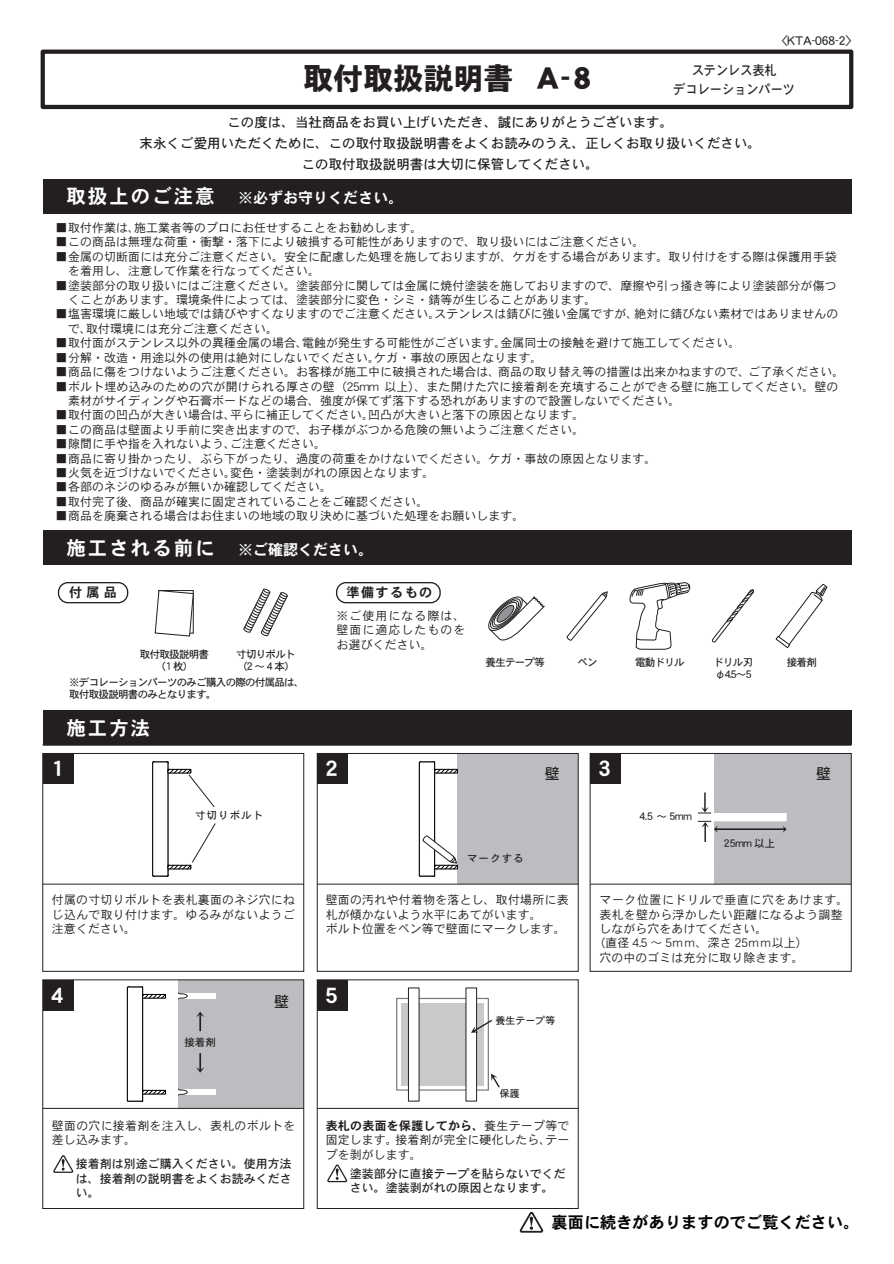
<style>
.page{position:relative;width:894px;height:1264px;background:#fff}
.page>*{position:absolute;margin:0;border:0;box-sizing:border-box;transform-origin:0 0}
.t1{font:30px "DFHS Gothic W9 WINP RKSJ H";color:#231f20}
.t2{font:21.3px "DFHS Gothic W7 WINP RKSJ H";color:#fff}
.t3{font:19.5px "DFHS Gothic W7 WINP RKSJ H";color:#fff}
.t4{font:16.2px "DFHS Gothic W7 WINP RKSJ H";color:#030303}
.t5{font:15px "DFHS Gothic W7 WINP RKSJ H";color:#fff}
.t6{font:15px "DFHS Gothic W5 WINP RKSJ H";color:#231f20}
.t7{font:13.5px/21px "DFHS Gothic W5 WINP RKSJ H";color:#231f20;text-align:center}
.t8{font:13.5px/19.5px "DFHS Gothic W5 WINP RKSJ H";color:#231f20;text-align:center;scale:.9 1}
.t9{font:13.2px "DFHS Gothic W7 WINP RKSJ H";letter-spacing:.1em;color:#231f20}
.t10{font:12px/14.4px "DFHS Gothic W3 WINP RKSJ H";color:#231f20}
.t11{font:12px/14.4px "DFHS Gothic W5 WINP RKSJ H";color:#231f20;text-align:justify}
.t12{font:12px "DFHS Gothic W3 WINP RKSJ H";letter-spacing:.04em;color:#231f20}
.t13{font:12px "DFHS Gothic W7 WINP RKSJ H";letter-spacing:.02em;color:#231f20}
.t14{font:10.5px/12px "DFHS Gothic W5 WINP RKSJ H";letter-spacing:-.07em;color:#231f20}
.t15{font:10.05px "DFHS Gothic W5 WINP RKSJ H";color:#231f20}
.s1{font-size:19.5px}
.s2{font-family:"DFHS Gothic W3 WINP RKSJ H"}
</style>
<div class="page">
<div style="left:58px;top:582px;width:70px;height:21px;border:1px solid #231f20;border-radius:9px"></div>
<div style="left:336px;top:582px;width:104px;height:21px;border:1px solid #231f20;border-radius:9px"></div>
<svg style="left:154px;top:590px;width:40px;height:46px"></svg>
<svg style="left:566px;top:591px;width:42px;height:50px"></svg>
<svg style="left:629px;top:582px;width:62px;height:68px"></svg>
<svg style="left:711px;top:589px;width:43px;height:53px"></svg>
<svg style="left:775px;top:583px;width:52px;height:65px"></svg>
<svg style="left:488px;top:596px;width:57px;height:45px"></svg>
<svg style="left:243px;top:588px;width:45px;height:48px"></svg>
<svg style="left:396px;top:997px;width:93px;height:93px;fill:#cac9c9"></svg>
<div style="left:41px;top:50px;width:812px;height:59px;border:4px solid #231f20"></div>
<div style="left:43px;top:530px;width:808px;height:34px;background:#231f20"></div>
<svg style="left:519px;top:1212px;width:25px;height:21px"></svg>
<div style="left:43px;top:179px;width:808px;height:34px;background:#231f20"></div>
<svg style="left:697px;top:755px;width:152px;height:128px"></svg>
<div style="left:457px;top:753px;width:121px;height:130px;background:#bcbdc0"></div>
<hr style="left:317px;top:1107px;width:261px;height:1px;background:#231f20">
<hr style="left:317px;top:883px;width:261px;height:1px;background:#231f20">
<div style="left:317px;top:753px;width:261px;height:218px;border:1px solid #231f20"></div>
<hr style="left:590px;top:883px;width:260px;height:1px;background:#231f20">
<div style="left:178px;top:979px;width:126px;height:128px;background:#bcbdc0"></div>
<div style="left:178px;top:992px;width:37px;height:6px;background:#fff"></div>
<div style="left:176px;top:993px;width:12px;height:5px;border:1px solid #231f20;border-radius:50%"></div>
<svg style="left:176px;top:992px;width:5px;height:7px"></svg>
<div style="left:178px;top:1089px;width:37px;height:5px;background:#fff"></div>
<div style="left:176px;top:1089px;width:12px;height:5px;border:1px solid #231f20;border-radius:50%"></div>
<svg style="left:176px;top:1088px;width:5px;height:7px"></svg>
<svg style="left:196px;top:1053px;width:8px;height:19px"></svg>
<svg style="left:196px;top:1012px;width:8px;height:19px"></svg>
<hr style="left:43px;top:1107px;width:261px;height:1px;background:#231f20">
<div style="left:42px;top:979px;width:262px;height:229px;border:1px solid #231f20"></div>
<hr style="left:43px;top:883px;width:261px;height:1px;background:#231f20">
<div style="left:43px;top:753px;width:30px;height:31px;background:#231f20"></div>
<div style="left:43px;top:979px;width:30px;height:31px;background:#231f20"></div>
<div style="left:317px;top:979px;width:31px;height:31px;background:#231f20"></div>
<div style="left:317px;top:753px;width:31px;height:31px;background:#231f20"></div>
<div style="left:590px;top:753px;width:30px;height:31px;background:#231f20"></div>
<div style="left:42px;top:753px;width:262px;height:218px;border:1px solid #231f20"></div>
<svg style="left:53px;top:1155px;width:21px;height:18px"></svg>
<svg style="left:327px;top:1164px;width:21px;height:18px"></svg>
<div style="left:465px;top:987px;width:12px;height:114px;background:#fff;border:1px solid #231f20"></div>
<div style="left:408px;top:987px;width:11px;height:114px;background:#fff;border:1px solid #231f20"></div>
<svg style="left:471px;top:1019px;width:21px;height:13px"></svg>
<svg style="left:491px;top:1073px;width:8px;height:14px"></svg>
<div style="left:43px;top:710px;width:808px;height:35px;background:#231f20"></div>
<svg style="left:152px;top:761px;width:64px;height:115px"></svg>
<svg style="left:418px;top:761px;width:40px;height:115px"></svg>
<svg style="left:127px;top:986px;width:39px;height:115px"></svg>
<p class="t11" style="left:781px;top:34px;width:71px">&lt;KTA-068-2&gt;</p>
<p class="t8" style="left:673px;top:60px;width:137px">ステンレス表札<br>デコレーションパーツ</p>
<p class="t7" style="left:140px;top:112px;width:622px">この度は、当社商品をお買い上げいただき、誠にありがとうございます。<br>末永くご愛用いただくために、この取付取扱説明書をよくお読みのうえ、正しくお取り扱いください。この取付取扱説明書は大切に保管してください。</p>
<h1 class="t1" style="left:303px;top:63px;width:288px">取付取扱説明書 Ａ- 8</h1>
<p class="t5" style="left:66px;top:190px;width:338px"><span class="s1">取扱上のご注意　</span>※必ずお守りください。</p>
<p class="t10" style="left:55px;top:221px;width:368px">■取付作業は、施工業者等のプロにお任せすることをお勧めします。</p>
<p class="t10" style="left:55px;top:235px;width:590px">■この商品は無理な荷重・衝撃・落下により破損する可能性がありますので、取り扱いにはご注意ください。</p>
<p class="t10" style="left:55px;top:250px;width:782px">■金属の切断面には充分ご注意ください。安全に配慮した処理を施しておりますが、ケガをする場合があります。取り付けをする際は保護用手袋</p>
<p class="t10" style="left:55px;top:278px;width:782px">■塗装部分の取り扱いにはご注意ください。塗装部分に関しては金属に焼付塗装を施しておりますので、摩擦や引っ掻き等により塗装部分が傷つ</p>
<p class="t10" style="left:55px;top:307px;width:784px">■塩害環境に厳しい地域では錆びやすくなりますのでご注意ください。ステンレスは錆びに強い金属ですが、絶対に錆びない素材ではありませんの</p>
<p class="t10" style="left:55px;top:336px;width:686px">■取付面がステンレス以外の異種金属の場合、電蝕が発生する可能性がございます。金属同士の接触を避けて施工してください。</p>
<p class="t10" style="left:55px;top:350px;width:488px">■分解・改造・用途以外の使用は絶対にしないでください。ケガ・事故の原因となります。</p>
<p class="t10" style="left:55px;top:365px;width:790px">■商品に傷をつけないようご注意ください。お客様が施工中に破損された場合は、商品の取り替え等の措置は出来かねますので、ご了承ください。</p>
<p class="t10" style="left:55px;top:379px;width:784px">■ボルト埋め込みのための穴が開けられる厚さの壁（25mm 以上）、また開けた穴に接着剤を充填することができる壁に施工してください。壁の</p>
<p class="t10" style="left:55px;top:408px;width:530px">■取付面の凹凸が大きい場合は、平らに補正してください。凹凸が大きいと落下の原因となります。</p>
<p class="t10" style="left:55px;top:422px;width:530px">■この商品は壁面より手前に突き出ますので、お子様がぶつかる危険の無いようご注意ください。</p>
<p class="t10" style="left:55px;top:437px;width:272px">■隙間に手や指を入れないよう、ご注意ください。</p>
<p class="t10" style="left:55px;top:451px;width:602px">■商品に寄り掛かったり、ぶら下がったり、過度の荷重をかけないでください。ケガ・事故の原因となります。</p>
<p class="t10" style="left:55px;top:466px;width:380px">■火気を近づけないでください。変色・塗装剥がれの原因となります。</p>
<p class="t10" style="left:55px;top:480px;width:278px">■各部のネジのゆるみが無いか確認してください。</p>
<p class="t10" style="left:55px;top:494px;width:374px">■取付完了後、商品が確実に固定されていることをご確認ください。</p>
<p class="t10" style="left:55px;top:509px;width:470px">■商品を廃棄される場合はお住まいの地域の取り決めに基づいた処理をお願いします。</p>
<p class="t10" style="left:68px;top:264px;width:253px">を着用し、注意して作業を行なってください。</p>
<p class="t10" style="left:68px;top:293px;width:529px">くことがあります。環境条件によっては、塗装部分に変色・シミ・錆等が生じることがあります。</p>
<p class="t10" style="left:68px;top:322px;width:211px">で、取付環境には充分ご注意ください。</p>
<p class="t10" style="left:68px;top:394px;width:614px">素材がサイディングや石膏ボードなどの場合、強度が保てず落下する恐れがありますので設置しないでください。</p>
<p class="t5" style="left:66px;top:542px;width:308px"><span class="s1">施工される前に　</span>※ご確認ください。</p>
<p class="t9" style="left:69px;top:586px;width:49px">付属品</p>
<p class="t9" style="left:346px;top:586px;width:87px">準備するもの</p>
<p class="t14" style="left:236px;top:648px;width:61px">寸切りボルト（2～4本）</p>
<p class="t14" style="left:140px;top:648px;width:71px;text-align:center">取付取扱説明書（1 枚）</p>
<p class="t14" style="left:69px;top:676px;width:237px">※デコレーションパーツのみご購入の際の付属品は、取付取扱説明書のみとなります。</p>
<h3 class="t3" style="left:66px;top:718px;width:85px">施工方法</h3>
<p class="t10" style="left:336px;top:608px;width:130px;text-align:justify">※ご使用になる際は、壁面に適応したものをお選びください。</p>
<p class="t14" style="left:485px;top:656px;width:61px">養生テープ等</p>
<p class="t14" style="left:786px;top:656px;width:32px">接着剤</p>
<p class="t14" style="left:577px;top:656px;width:22px">ペン</p>
<p class="t14" style="left:635px;top:656px;width:51px">電動ドリル</p>
<p class="t14" style="left:713px;top:656px;width:41px">ドリル刃φ4.5～5</p>
<h2 class="t2" style="left:51px;top:758px;width:13px">1</h2>
<p class="t14" style="left:195px;top:809px;width:70px">寸切りボルト</p>
<h2 class="t2" style="left:325px;top:758px;width:13px">2</h2>
<h2 class="t2" style="left:598px;top:758px;width:13px">3</h2>
<p class="t6" style="left:545px;top:766px;width:16px">壁</p>
<p class="t6" style="left:816px;top:766px;width:16px">壁</p>
<p class="t14" style="left:467px;top:852px;width:58px">マークする</p>
<p class="t14" style="left:639px;top:810px;width:53px">4.5 ～ 5mm</p>
<p class="t14" style="left:723px;top:837px;width:53px">25mm 以上</p>
<p class="t10" style="left:52px;top:893px;width:244px;text-align:justify">付属の寸切りボルトを表札裏面のネジ穴にねじ込んで取り付けます。ゆるみがないようご注意ください。　</p>
<p class="t10" style="left:326px;top:893px;width:244px">壁面の汚れや付着物を落とし、取付場所に表札が傾かないよう水平にあてがいます。<br>ボルト位置をペン等で壁面にマークします。</p>
<p class="t12" style="left:599px;top:893px;width:250px">マーク位置にドリルで垂直に穴をあけます。</p>
<p class="t10" style="left:599px;top:907px;width:244px">表札を壁から浮かしたい距離になるよう調整</p>
<p class="t10" style="left:599px;top:921px;width:169px">しながら穴をあけてください。</p>
<p class="t10" style="left:593px;top:936px;width:216px">（直径 4.5 ～ 5ｍｍ、深さ 25ｍｍ以上）</p>
<p class="t10" style="left:599px;top:950px;width:205px">穴の中のゴミは充分に取り除きます。</p>
<h2 class="t2" style="left:51px;top:984px;width:13px">4</h2>
<h2 class="t2" style="left:325px;top:984px;width:13px">5</h2>
<p class="t6" style="left:274px;top:993px;width:16px">壁</p>
<p class="t14" style="left:184px;top:1036px;width:33px">接着剤</p>
<p class="t15" style="left:495px;top:1014px;width:61px">養生テープ等</p>
<p class="t15" style="left:499px;top:1087px;width:21px">保護</p>
<p class="t10" style="left:52px;top:1118px;width:245px">壁面の穴に接着剤を注入し、表札のボルトを差し込みます。</p>
<p class="t13" style="left:326px;top:1119px;width:245px">表札の表面を保護してから、<span class="s2">養生テープ等で</span></p>
<p class="t10" style="left:326px;top:1132px;width:245px">固定します。接着剤が完全に硬化したら、テープを剥がします。</p>
<p class="t11" style="left:76px;top:1156px;width:217px">接着剤は別途ご購入ください。使用方法は、接着剤の説明書をよくお読みください。</p>
<p class="t11" style="left:350px;top:1166px;width:217px">塗装部分に直接テープを貼らないでください。塗装剥がれの原因となります。</p>
<h3 class="t4" style="left:551px;top:1213px;width:309px">裏面に続きがありますのでご覧ください。</h3>
</div>
